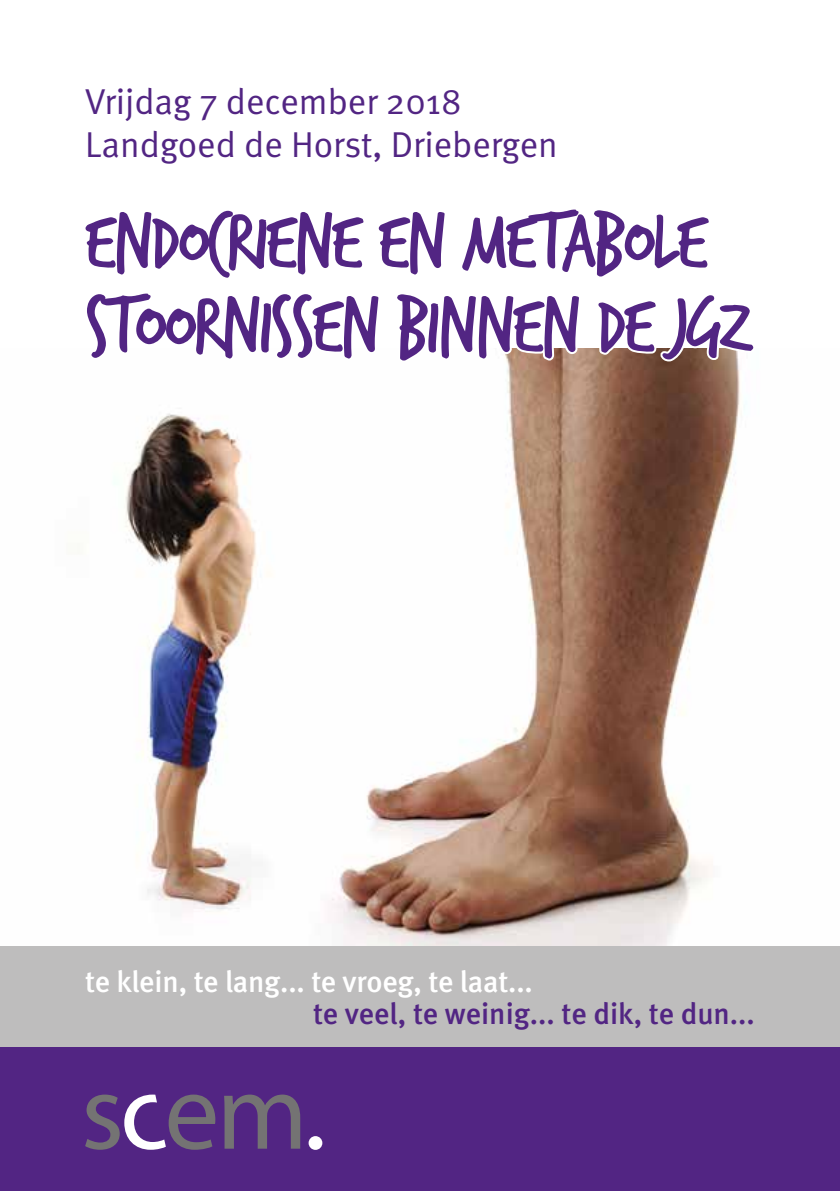
<style>
.page{position:relative;width:840px;height:1191px;background:#fff}
.page>*{position:absolute;margin:0;border:0;box-sizing:border-box;transform-origin:0 0}
.t1{font:84px/84px "Trash Hand";letter-spacing:-.03em;color:#522583}
.t2{font:36px/43.2px "Meta Normal";color:#522583}
.t3{font:500 30px "Meta";letter-spacing:-.01em;color:#fff}
.t4{font:500 30px "Meta";color:#522583}
</style>
<div class="page">
<div style="left:0;top:945px;width:839px;height:51px;background:#bebdbd"></div>
<img style="left:141px;top:620px;width:568px;height:325px">
<div style="left:0;top:1046px;width:839px;height:145px;background:#522583"></div>
<div style="left:0;top:996px;width:839px;height:50px;background:#bebdbd"></div>
<svg style="left:114px;top:348px;width:631px;height:272px"></svg>
<svg style="left:224px;top:1094px;width:76px;height:54px"></svg>
<div style="left:308px;top:1136px;width:14px;height:13px;background:#fff;border-radius:50%"></div>
<svg style="left:85px;top:1094px;width:130px;height:55px"></svg>
<p class="t2" style="left:85px;top:79px;width:474px">Vrijdag 7 december 2018<br>Landgoed de Horst, Driebergen</p>
<h1 class="t1" style="left:85px;top:204px;width:666px">ENDOCRIENE EN METABOLE<br>STOORNISSEN BINNEN DE JGZ</h1>
<p class="t3" style="left:85px;top:964px;width:449px">te klein, te lang... te vroeg, te laat...</p>
<p class="t4" style="left:313px;top:996px;width:443px">te veel, te weinig... te dik, te dun...</p>
</div>
